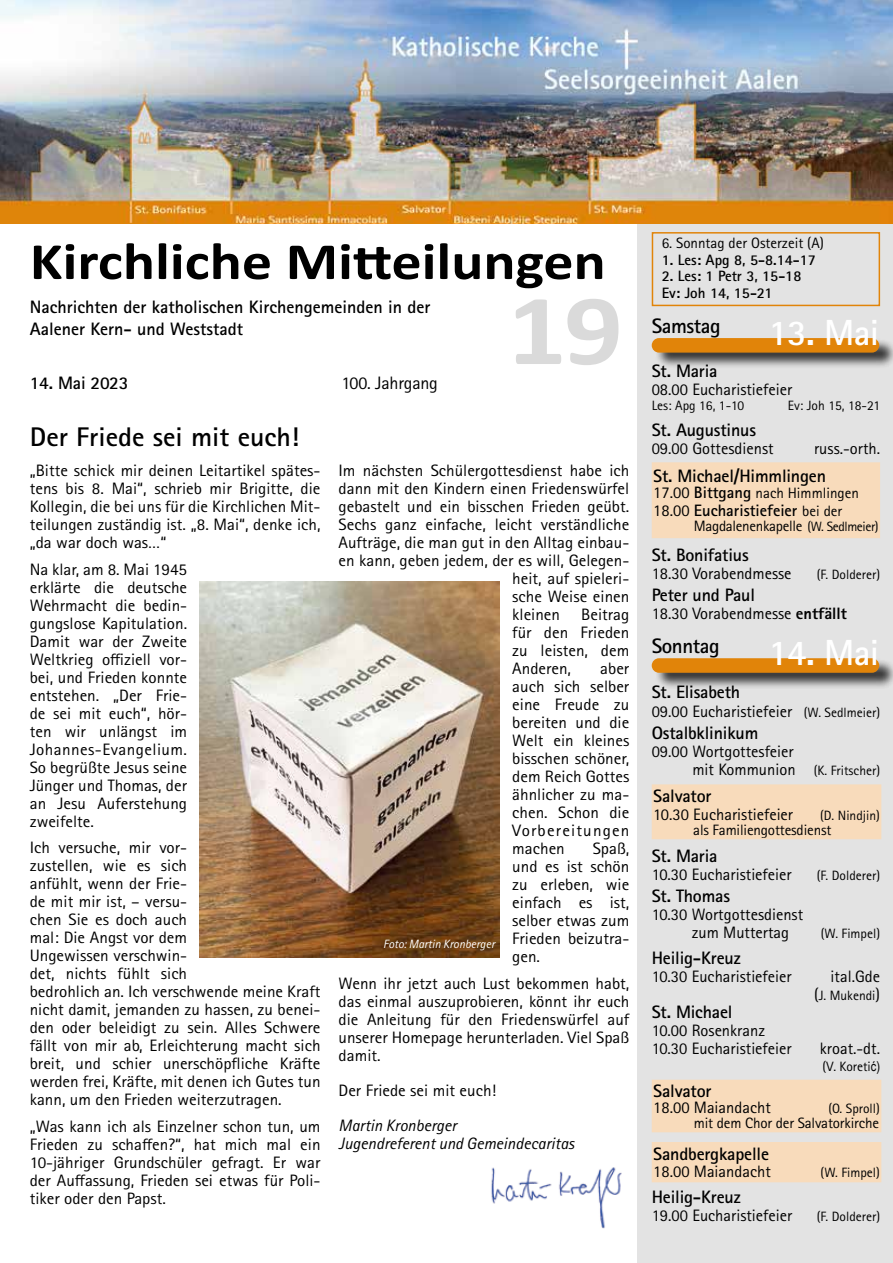
<style>
.page{position:relative;width:893px;height:1263px;background:#fff}
.page>*{position:absolute;margin:0;border:0;box-sizing:border-box;transform-origin:0 0}
.t1{font:700 101.4px "Calibri";color:#dadada;scale:1.15 1}
.t2{font:700 52.5px "Calibri";color:#000;scale:1.14 1}
.t3{font:700 36.3px "Rotis Sans Serif Std";letter-spacing:-.02em;color:#fff}
.t4{font:700 27px "Rotis Sans Serif Std";color:#000}
.t5{font:700 21px "Rotis Sans Serif Std";letter-spacing:-.02em;color:#000}
.t6{font:700 18px/21.6px "Rotis Sans Serif Std";letter-spacing:-.01em;color:#000}
.t7{font:18px "Rotis Sans Serif Std";letter-spacing:-.01em;color:#000}
.t8{font:16.5px/18px "Rotis Sans Serif Std";color:#000;text-align:justify}
.t9{font:italic 16.5px/18px "Rotis Sans Serif Std";color:#000}
.t10{font:700 16.5px "Rotis Sans Serif Std";color:#000}
.t11{font:15px "Rotis Sans Serif Std";letter-spacing:-.01em;color:#000}
.t12{font:700 15px/16.5px "Rotis Sans Serif Std";color:#000}
.t13{font:13.5px "Rotis Sans Serif Std";color:#000}
.t14{font:italic 12px "Rotis Sans Serif Std";color:#fff}
.s1{font-size:16.5px}
.s2{font-weight:700;font-size:16.5px}
.s3{font-weight:400}
.s4{font-weight:400;font-size:15px}
.s5{font-size:13.5px}
.s6{font-weight:800}
.s7{font-family:"Arial Narrow"}
</style>
<div class="page">
<div style="left:638px;top:0;width:255px;height:1263px;background:#e3e3e3"></div>
<div style="left:654px;top:338px;width:239px;height:31px;background:#000;opacity:.75"></div>
<div style="left:652px;top:338px;width:227px;height:15px;background:#e18409;border-radius:7px"></div>
<div style="left:652px;top:463px;width:227px;height:74px;background:#f8dbbb"></div>
<div style="left:652px;top:462px;width:228px;height:76px;border:2px solid #f8dbbb"></div>
<div style="left:654px;top:658px;width:239px;height:31px;background:#000;opacity:.75"></div>
<div style="left:652px;top:658px;width:227px;height:15px;background:#e18409;border-radius:7px"></div>
<div style="left:652px;top:785px;width:229px;height:53px;background:#f8dbbb"></div>
<div style="left:652px;top:784px;width:229px;height:55px;border:2px solid #f8dbbb"></div>
<div style="left:652px;top:1080px;width:229px;height:51px;background:#f8dbbb"></div>
<div style="left:652px;top:1080px;width:229px;height:52px;border:2px solid #f8dbbb"></div>
<div style="left:652px;top:1143px;width:229px;height:38px;background:#f8dbbb"></div>
<div style="left:652px;top:1142px;width:229px;height:40px;border:2px solid #f8dbbb"></div>
<div style="left:652px;top:232px;width:228px;height:74px;border:2px solid #e18409"></div>
<img style="left:491px;top:1167px;width:131px;height:62px">
<img style="left:200px;top:582px;width:299px;height:375px">
<img style="left:0;top:0;width:893px;height:224px">
<h2 class="t2" style="left:30px;top:224px;width:507px">Kirchliche Mitteilungen</h2>
<p class="t6" style="left:30px;top:296px;width:402px">Nachrichten der katholischen Kirchengemeinden in der<br>Aalener Kern- und Weststadt</p>
<h1 class="t1" style="left:507px;top:259px;width:102px">19</h1>
<p class="t6" style="left:30px;top:372px;width:100px">14. Mai 2023</p>
<p class="t7" style="left:341px;top:372px;width:98px">100. Jahrgang</p>
<h3 class="t4" style="left:30px;top:419px;width:271px">Der Friede sei mit euch!</h3>
<p class="t8" style="left:30px;top:462px;width:292px">„Bitte schick mir deinen Leitartikel spätes&shy;tens bis 8. Mai“, schrieb mir Brigitte, die Kollegin, die bei uns für die Kirchlichen Mit&shy;teilungen zuständig ist. „8. Mai“, denke ich, „da war doch was…“</p>
<p class="t8" style="left:30px;top:560px;width:159px">Na klar, am 8. Mai 1945 erklärte die deutsche Wehrmacht die bedin&shy;gungslose Kapitulation.<br>Damit war der Zweite Weltkrieg offiziell vor&shy;bei, und Frieden konnte entstehen. „Der Frie&shy;de sei mit euch“, hör&shy;ten wir unlängst im Johannes-Evangelium.<br>So begrüßte Jesus seine Jünger und Thomas, der an Jesu Auferstehung zweifelte.</p>
<p class="t8" style="left:30px;top:839px;width:292px;text-align:left">Ich versuche, mir vor-<br>zustellen, wie es sich<br>anfühlt, wenn der Frie-<br>de mit mir ist, – versu-<br>chen Sie es doch auch<br>mal: Die Angst vor dem<br>Ungewissen verschwin-<br>det, nichts fühlt sich<br>bedrohlich an. Ich verschwende meine Kraft nicht damit, jemanden zu hassen, zu benei&shy;den oder beleidigt zu sein. Alles Schwere fällt von mir ab, Erleichterung macht sich breit, und schier unerschöpfliche Kräfte werden frei, Kräfte, mit denen ich Gutes tun kann, um den Frieden weiterzutragen.</p>
<p class="t8" style="left:30px;top:1117px;width:292px">„Was kann ich als Einzelner schon tun, um Frieden zu schaffen?“, hat mich mal ein 10-jähriger Grundschüler gefragt. Er war der Auffassung, Frieden sei etwas für Poli&shy;tiker oder den Papst.</p>
<p class="t8" style="left:339px;top:462px;width:292px">Im nächsten Schülergottesdienst habe ich</p>
<p class="t8" style="left:339px;top:480px;width:292px">dann mit den Kindern einen Friedenswürfel</p>
<p class="t8" style="left:339px;top:498px;width:292px">gebastelt und ein bisschen Frieden geübt.</p>
<p class="t8" style="left:339px;top:516px;width:292px">Sechs ganz einfache, leicht verständliche</p>
<p class="t8" style="left:339px;top:534px;width:292px">Aufträge, die man gut in den Alltag einbau-</p>
<p class="t8" style="left:339px;top:552px;width:292px">en kann, geben jedem, der es will, Gelegen-</p>
<p class="t8" style="left:512px;top:570px;width:119px">heit, auf spieleri-</p>
<p class="t8" style="left:512px;top:588px;width:119px">sche Weise einen</p>
<p class="t8" style="left:512px;top:606px;width:49px">kleinen</p>
<p class="t8" style="left:512px;top:606px;width:119px;text-indent:69px">Beitrag für den Frieden zu leisten, dem Anderen,</p>
<p class="t8" style="left:512px;top:660px;width:119px;text-indent:88px">aber auch sich selber eine Freude zu bereiten und die Welt ein kleines bisschen schöner, dem Reich Gottes ähnlicher zu ma&shy;chen. Schon die Vorbereitungen machen</p>
<p class="t8" style="left:512px;top:840px;width:119px;text-indent:80px">Spaß, und es ist schön zu erleben, wie einfach es ist, selber etwas zum Frieden beizutra&shy;gen.</p>
<p class="t8" style="left:339px;top:974px;width:292px">Wenn ihr jetzt auch Lust bekommen habt, das einmal auszuprobieren, könnt ihr euch die Anleitung für den Friedenswürfel auf unserer Homepage herunterladen. Viel Spaß damit.</p>
<p class="t8" style="left:339px;top:1081px;width:159px">Der Friede sei mit euch!</p>
<p class="t9" style="left:339px;top:1116px;width:237px">Martin Kronberger<br>Jugendreferent und Gemeindecaritas</p>
<p class="t14" style="left:383px;top:936px;width:113px">Foto: Martin Kronberger</p>
<p class="t11" style="left:662px;top:234px;width:164px">6. Sonntag der Osterzeit (A)</p>
<p class="t12" style="left:662px;top:251px;width:156px">1. Les: Apg 8, 5-8.14-17</p>
<p class="t12" style="left:662px;top:268px;width:141px">2. Les: 1 Petr 3, 15-18<br>Ev: Joh 14, 15-21</p>
<p class="t5" style="left:652px;top:313px;width:71px">Samstag</p>
<h3 class="t3" style="left:768px;top:310px;width:112px">13. Mai</h3>
<p class="t6" style="left:652px;top:360px;width:67px">St. Maria</p>
<p class="t8" style="left:652px;top:380px;width:142px">08.00 Eucharistiefeier</p>
<p class="t13" style="left:652px;top:397px;width:94px">Les: Apg 16, 1-10</p>
<p class="t13" style="left:788px;top:397px;width:94px">Ev: Joh 15, 18-21</p>
<p class="t6" style="left:652px;top:419px;width:106px">St. Augustinus</p>
<p class="t8" style="left:652px;top:440px;width:123px">09.00 Gottesdienst</p>
<p class="t8" style="left:814px;top:440px;width:67px">russ.-orth.</p>
<p class="t6" style="left:653px;top:465px;width:174px">St. Michael/Himmlingen</p>
<p class="t11" style="left:653px;top:484px;width:207px"><span class="s1">17.00</span> <span class="s2">Bittgang</span> nach Himmlingen</p>
<p class="t10" style="left:653px;top:500px;width:191px"><span class="s3">18.00</span> Eucharistiefeier <span class="s4">bei der</span></p>
<p class="t11" style="left:694px;top:517px;width:186px">Magdalenenkapelle <span class="s5">(W. Sedlmeier)</span></p>
<p class="t6" style="left:652px;top:544px;width:99px">St. Bonifatius</p>
<p class="t8" style="left:652px;top:564px;width:141px">18.30 Vorabendmesse</p>
<p class="t13" style="left:817px;top:566px;width:65px">(F. Dolderer)</p>
<p class="t6" style="left:652px;top:584px;width:105px">Peter und Paul</p>
<p class="t8" style="left:652px;top:604px;width:197px">18.30 Vorabendmesse <span class="s6">entfällt</span></p>
<p class="t5" style="left:652px;top:633px;width:69px">Sonntag</p>
<h3 class="t3" style="left:768px;top:630px;width:112px">14. Mai</h3>
<p class="t6" style="left:652px;top:681px;width:90px">St. Elisabeth</p>
<p class="t8" style="left:652px;top:702px;width:230px">09.00 Eucharistiefeier <span class="s5">(W. Sedlmeier)</span></p>
<p class="t6" style="left:652px;top:722px;width:108px">Ostalbklinikum</p>
<p class="t8" style="left:652px;top:742px;width:144px">09.00 Wortgottesfeier</p>
<p class="t13" style="left:692px;top:762px;width:189px"><span class="s1">mit Kommunion</span> (K. Fritscher)</p>
<p class="t6" style="left:653px;top:784px;width:60px">Salvator</p>
<p class="t8" style="left:653px;top:805px;width:141px">10.30 Eucharistiefeier</p>
<p class="t13" style="left:820px;top:807px;width:61px">(D. Nindjin)</p>
<p class="t11" style="left:693px;top:821px;width:140px">als Familiengottesdienst</p>
<p class="t6" style="left:652px;top:844px;width:67px">St. Maria</p>
<p class="t8" style="left:652px;top:865px;width:141px">10.30 Eucharistiefeier</p>
<p class="t13" style="left:817px;top:867px;width:65px">(F. Dolderer)</p>
<p class="t6" style="left:652px;top:885px;width:80px">St. Thomas</p>
<p class="t8" style="left:692px;top:905px;width:113px;text-indent:-40px">10.30 Wortgottesdienst zum Muttertag</p>
<p class="t13" style="left:821px;top:925px;width:61px">(W. Fimpel)</p>
<p class="t6" style="left:652px;top:947px;width:91px">Heilig-Kreuz</p>
<p class="t8" style="left:652px;top:968px;width:141px">10.30 Eucharistiefeier</p>
<p class="t8" style="left:831px;top:968px;width:51px">ital.Gde</p>
<p class="t13" style="left:814px;top:988px;width:67px"><span class="s1">(</span>J. Mukendi<span class="s1">)</span></p>
<p class="t6" style="left:652px;top:1001px;width:82px">St. Michael</p>
<p class="t8" style="left:652px;top:1022px;width:141px">10.00 Rosenkranz<br>10.30 Eucharistiefeier</p>
<p class="t8" style="left:820px;top:1040px;width:62px">kroat.-dt.</p>
<p class="t13" style="left:823px;top:1058px;width:59px">(V. Koreti<span class="s7">ć)</span></p>
<p class="t6" style="left:653px;top:1079px;width:60px">Salvator</p>
<p class="t8" style="left:653px;top:1098px;width:119px">18.00 Maiandacht</p>
<p class="t13" style="left:828px;top:1100px;width:53px">(O. Sproll)</p>
<p class="t11" style="left:694px;top:1114px;width:187px">mit dem Chor der Salvatorkirche</p>
<p class="t6" style="left:653px;top:1143px;width:117px">Sandbergkapelle</p>
<p class="t8" style="left:653px;top:1162px;width:119px">18.00 Maiandacht</p>
<p class="t13" style="left:821px;top:1164px;width:61px">(W. Fimpel)</p>
<p class="t6" style="left:652px;top:1186px;width:91px">Heilig-Kreuz</p>
<p class="t8" style="left:652px;top:1207px;width:142px">19.00 Eucharistiefeier</p>
<p class="t13" style="left:817px;top:1208px;width:65px">(F. Dolderer)</p>
</div>
